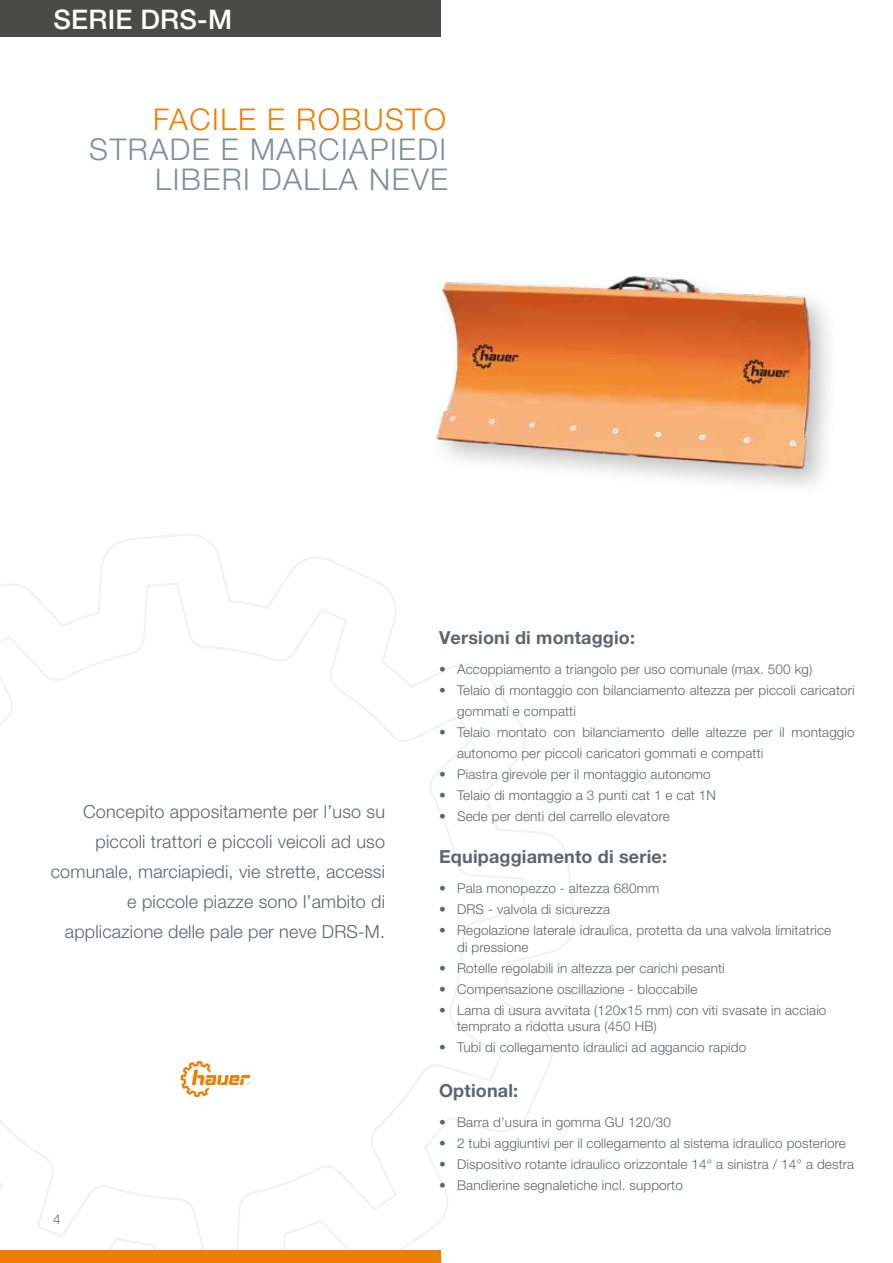
<style>
.page{position:relative;width:893px;height:1263px;background:#fff}
.page>*{position:absolute;margin:0;border:0;box-sizing:border-box;transform-origin:0 0}
.t1{font:300 30px/30px "Helvetica Neue LT Pro";letter-spacing:.05em;color:#808f97;text-align:right}
.t2{font:300 30px "Helvetica Neue LT Pro";letter-spacing:.05em;color:#ef7d00}
.t3{font:500 27px "Helvetica Neue LT Pro";letter-spacing:.01em;color:#fff}
.t4{font:300 18px/30px "Helvetica Neue LT Pro";letter-spacing:.01em;color:#5d656c;text-align:right}
.t5{font:700 18px "Helvetica Neue LT Pro";letter-spacing:.01em;color:#5d656c}
.t6{font:300 13.5px/21px "Helvetica Neue LT Pro";letter-spacing:.01em;color:#5d656c}
</style>
<div class="page">
<svg style="left:0;top:534px;width:573px;height:716px"></svg>
<div style="left:0;top:1250px;width:441px;height:13px;background:#ef7d00"></div>
<div style="left:0;top:0;width:441px;height:36px;background:#4a4a49"></div>
<svg style="left:181px;top:1061px;width:69px;height:36px"></svg>
<img style="left:402px;top:276px;width:427px;height:262px">
<h2 class="t3" style="left:53px;top:3px;width:180px">SERIE DRS-M</h2>
<h1 class="t2" style="left:153px;top:101px;width:294px">FACILE E ROBUSTO</h1>
<h1 class="t1" style="left:89px;top:134px;width:360px">STRADE E MARCIAPIEDI<br>LIBERI DALLA NEVE</h1>
<h3 class="t4" style="left:51px;top:796px;width:336px">Concepito appositamente per l’uso su piccoli trattori e piccoli veicoli ad uso comunale, marciapiedi, vie strette, accessi e piccole piazze sono l’ambito di applicazione delle pale per neve DRS-M.</h3>
<p class="t6" style="left:53px;top:1208px;width:9px">4</p>
<h3 class="t5" style="left:439px;top:627px;width:198px">Versioni di montaggio:</h3>
<p class="t6" style="left:439px;top:659px;width:375px">• Accoppiamento a triangolo per uso comunale (max. 500 kg)</p>
<p class="t6" style="left:457px;top:680px;width:399px;text-indent:-18px">• Telaio di montaggio con bilanciamento altezza per piccoli caricatori gommati e compatti</p>
<p class="t6" style="left:457px;top:722px;width:399px;text-indent:-18px">• Telaio montato con bilanciamento delle altezze per il montaggio autonomo per piccoli caricatori gommati e compatti</p>
<p class="t6" style="left:439px;top:764px;width:273px">• Piastra girevole per il montaggio autonomo</p>
<p class="t6" style="left:439px;top:785px;width:278px">• Telaio di montaggio a 3 punti cat 1 e cat 1N</p>
<p class="t6" style="left:439px;top:806px;width:232px">• Sede per denti del carrello elevatore</p>
<h3 class="t5" style="left:439px;top:846px;width:229px">Equipaggiamento di serie:</h3>
<p class="t6" style="left:439px;top:878px;width:222px">• Pala monopezzo - altezza 680mm</p>
<p class="t6" style="left:439px;top:899px;width:173px">• DRS - valvola di sicurezza</p>
<p class="t6" style="left:457px;top:922px;width:376px;line-height:16.5px;text-indent:-18px">• Regolazione laterale idraulica, protetta da una valvola limitatrice di pressione</p>
<p class="t6" style="left:439px;top:957px;width:287px">• Rotelle regolabili in altezza per carichi pesanti</p>
<p class="t6" style="left:439px;top:978px;width:260px">• Compensazione oscillazione - bloccabile</p>
<p class="t6" style="left:457px;top:1001px;width:371px;line-height:16.5px;text-indent:-18px">• Lama di usura avvitata (120x15 mm) con viti svasate in acciaio temprato a ridotta usura (450 HB)</p>
<p class="t6" style="left:439px;top:1037px;width:309px">• Tubi di collegamento idraulici ad aggancio rapido</p>
<h3 class="t5" style="left:439px;top:1080px;width:81px">Optional:</h3>
<p class="t6" style="left:439px;top:1112px;width:233px">• Barra d’usura in gomma GU 120/30</p>
<p class="t6" style="left:439px;top:1133px;width:408px">• 2 tubi aggiuntivi per il collegamento al sistema idraulico posteriore</p>
<p class="t6" style="left:439px;top:1154px;width:417px">• Dispositivo rotante idraulico orizzontale 14° a sinistra / 14° a destra</p>
<p class="t6" style="left:439px;top:1175px;width:245px">• Bandierine segnaletiche incl. supporto</p>
</div>
